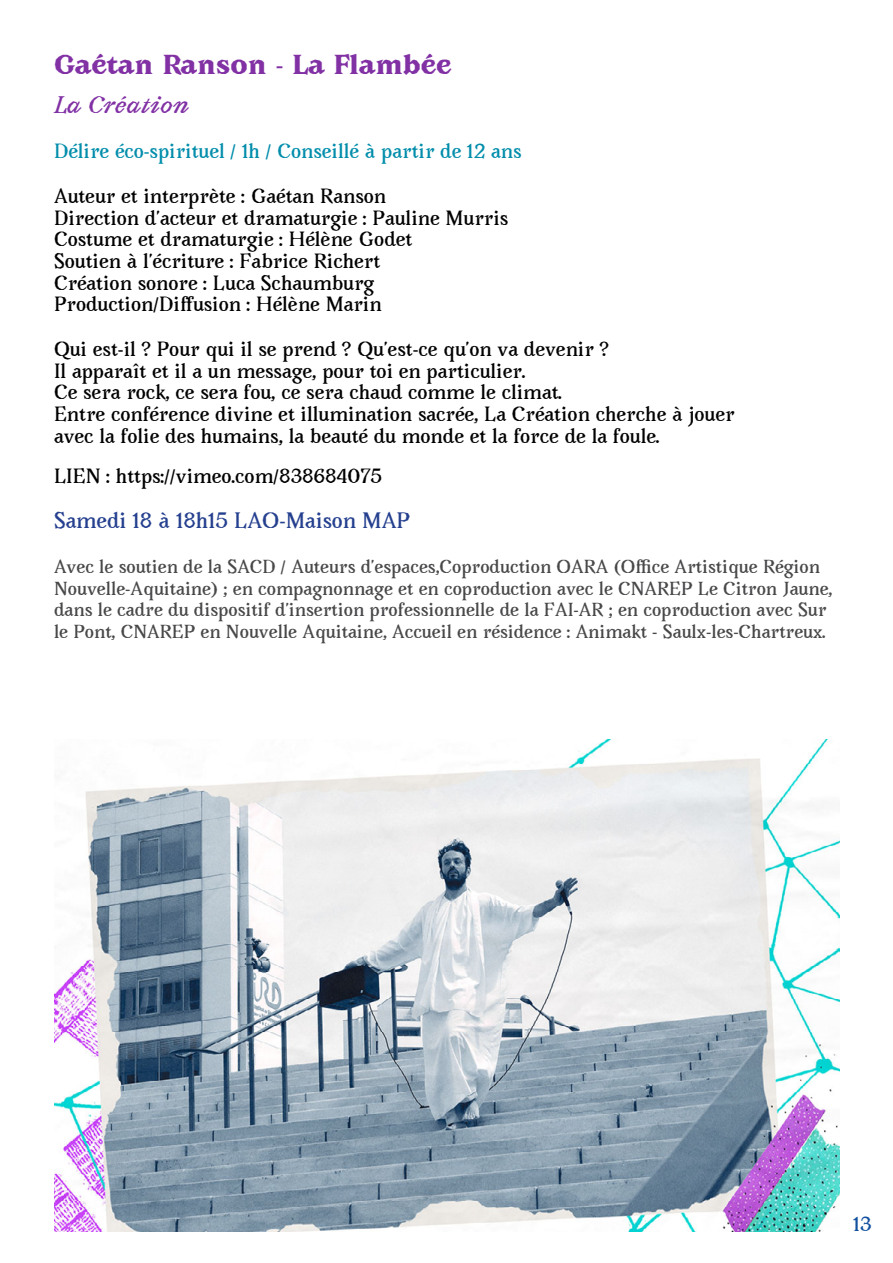
<style>
.page{position:relative;width:893px;height:1263px;background:#fff}
.page>*{position:absolute;margin:0;border:0;box-sizing:border-box;transform-origin:0 0}
.t1{font:900 24px "Avara";color:#8131a4}
.t2{font:italic 700 21px "Avara";color:#8131a4}
.t3{font:700 19.5px "Avara";color:#25408f}
.t4{font:700 18px/21.6px "Avara";color:#000}
.t5{font:700 18px "Avara";color:#008dab}
.t6{font:700 18px "Avara";color:#11509f}
.t7{font:700 16.5px/21.6px "Avara";color:#48484a}
</style>
<div class="page">
<img style="left:54px;top:740px;width:786px;height:492px">
<h1 class="t1" style="left:54px;top:47px;width:399px">Gaétan Ranson - La Flambée</h1>
<p class="t2" style="left:54px;top:90px;width:137px">La Création</p>
<p class="t5" style="left:54px;top:138px;width:469px">Délire éco-spirituel / 1h / Conseillé à partir de 12 ans</p>
<p class="t4" style="left:54px;top:186px;width:456px">Auteur et interprète : Gaétan Ranson<br>Direction d’acteur et dramaturgie : Pauline Murris Costume et dramaturgie : Hélène Godet<br>Soutien à l’écriture : Fabrice Richert<br>Création sonore : Luca Schaumburg Production/Diffusion : Hélène Marin</p>
<p class="t4" style="left:54px;top:339px;width:682px">Qui est-il ? Pour qui il se prend ? Qu’est-ce qu’on va devenir ?<br>Il apparaît et il a un message, pour toi en particulier.<br>Ce sera rock, ce sera fou, ce sera chaud comme le climat.<br>Entre conférence divine et illumination sacrée, La Création cherche à jouer avec la folie des humains, la beauté du monde et la force de la foule.</p>
<p class="t4" style="left:54px;top:465px;width:330px">LIEN : https://vimeo.com/838684075</p>
<p class="t3" style="left:54px;top:506px;width:358px">Samedi 18 à 18h15 LAO-Maison MAP</p>
<p class="t7" style="left:54px;top:556px;width:780px">Avec le soutien de la SACD / Auteurs d’espaces,Coproduction OARA (Office Artistique Région Nouvelle-Aquitaine) ; en compagnonnage et en coproduction avec le CNAREP Le Citron Jaune, dans le cadre du dispositif d’insertion professionnelle de la FAI-AR ; en coproduction avec Sur le Pont, CNAREP en Nouvelle Aquitaine, Accueil en résidence : Animakt - Saulx-les-Chartreux.</p>
<p class="t6" style="left:854px;top:1211px;width:19px">13</p>
</div>
